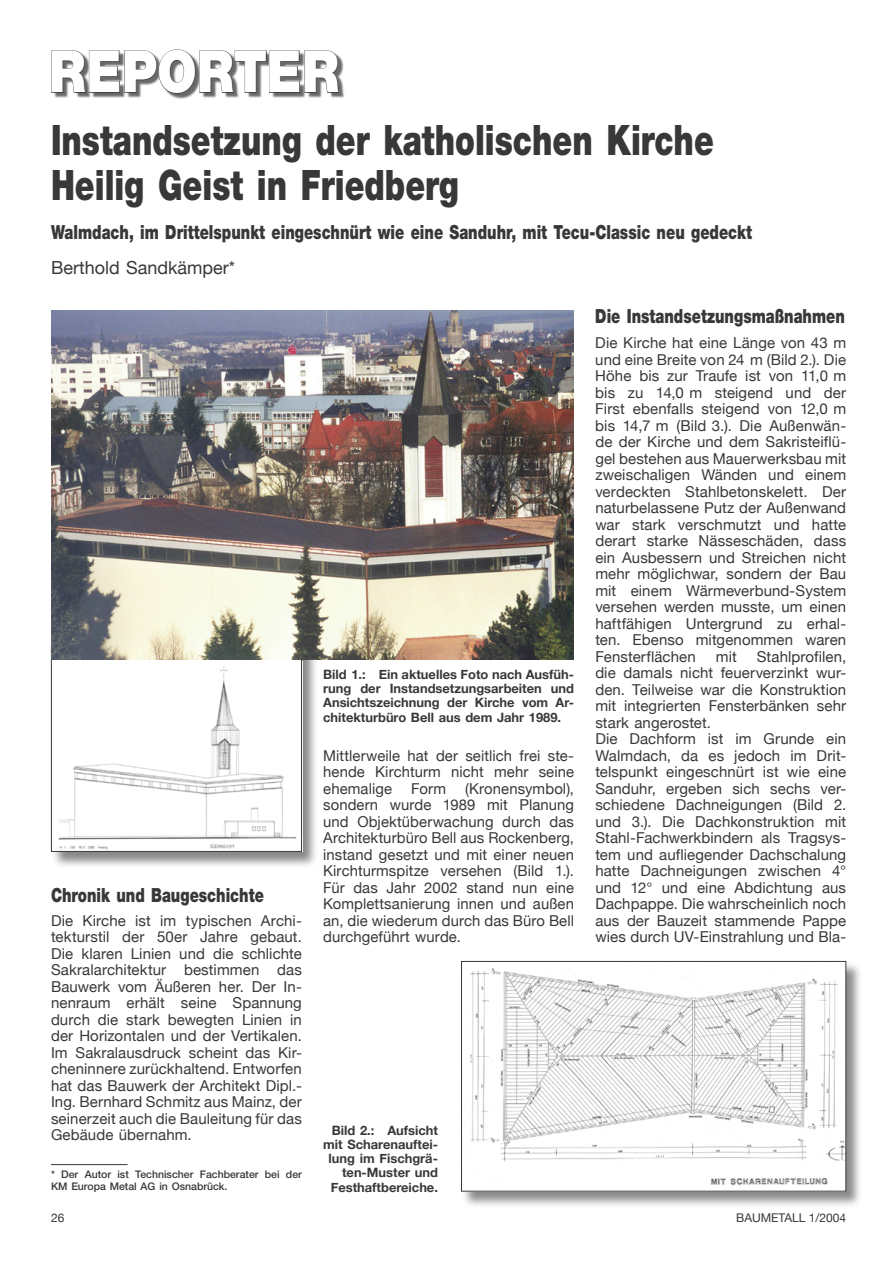
<style>
.page{position:relative;width:893px;height:1263px;background:#fff}
.page>*{position:absolute;margin:0;border:0;box-sizing:border-box;transform-origin:0 0}
.t1{font:900 58.05px "Helvetica Neue LT Std";color:#fff;scale:.86 1}
.t2{font:900 42px/45px "Helvetica Neue LT Std";color:#383838;scale:.75 1}
.t3{font:900 19.5px "Helvetica Neue LT Std";color:#383838;scale:.75 1}
.t4{font:18px "Helvetica Neue";color:#383838}
.t5{font:15px/16.5px "Helvetica Neue";letter-spacing:.005em;color:#383838;text-align:justify}
.t6{font:700 12.9px/14.2px "Helvetica Neue";color:#383838;text-align:justify}
.t7{font:12px "Helvetica Neue";color:#383838}
.t8{font:500 10.5px/12px "Helvetica Neue LT Std";color:#383838}
</style>
<div class="page">
<div style="left:51px;top:646px;width:275px;height:229px;background:#383838;opacity:.6"></div>
<img style="left:53px;top:661px;width:250px;height:191px">
<div style="left:51px;top:646px;width:251px;height:206px;border:1px solid #383838"></div>
<svg style="left:51px;top:49px;width:289px;height:45px"></svg>
<div style="left:461px;top:961px;width:409px;height:253px;background:#383838;opacity:.59"></div>
<img style="left:463px;top:963px;width:381px;height:226px">
<div style="left:461px;top:961px;width:385px;height:230px;border:1px solid #383838"></div>
<img style="left:51px;top:310px;width:523px;height:349px">
<hr style="left:51px;top:1164px;width:77px;height:1px;background:#383838">
<h1 class="t1" style="left:49px;top:37px;width:339px">REPORTER</h1>
<h2 class="t2" style="left:51px;top:117px;width:885px">Instandsetzung der katholischen Kirche<br>Heilig Geist in Friedberg</h2>
<h3 class="t3" style="left:51px;top:220px;width:936px">Walmdach, im Drittelspunkt eingeschnürt wie eine Sanduhr, mit Tecu-Classic neu gedeckt</h3>
<p class="t4" style="left:51px;top:257px;width:186px">Berthold Sandkämper*</p>
<h3 class="t3" style="left:51px;top:883px;width:285px">Chronik und Baugeschichte</h3>
<p class="t5" style="left:51px;top:912px;width:252px">Die Kirche ist im typischen Archi&shy;tekturstil der 50er Jahre gebaut.<br>Die klaren Linien und die schlichte Sakralarchitektur bestimmen das Bauwerk vom Äußeren her. Der In&shy;nenraum erhält seine Spannung durch die stark bewegten Linien in der Horizontalen und der Vertikalen.<br>Im Sakralausdruck scheint das Kir&shy;cheninnere zurückhaltend. Entworfen hat das Bauwerk der Architekt Dipl.- Ing. Bernhard Schmitz aus Mainz, der seinerzeit auch die Bauleitung für das Gebäude übernahm.</p>
<p class="t8" style="left:51px;top:1168px;width:252px">* Der Autor ist Technischer Fachberater bei der<br>KM Europa Metal AG in Osnabrück.</p>
<p class="t6" style="left:323px;top:667px;width:252px">Bild 1.: Ein aktuelles Foto nach Ausfüh&shy;rung der Instandsetzungsarbeiten und Ansichtszeichnung der Kirche vom Ar&shy;chitekturbüro Bell aus dem Jahr 1989.</p>
<p class="t5" style="left:323px;top:747px;width:252px">Mittlerweile hat der seitlich frei ste&shy;hende Kirchturm nicht mehr seine ehemalige</p>
<p class="t5" style="left:323px;top:780px;width:252px;text-indent:142px">(Kronensymbol), sondern wurde 1989 mit Planung und Objektüberwachung durch das Architekturbüro Bell aus Rockenberg, instand gesetzt und mit einer neuen Kirchturmspitze versehen (Bild 1.).<br>Für das Jahr 2002 stand nun eine Komplettsanierung innen und außen an, die wiederum durch das Büro Bell durchgeführt wurde.</p>
<p class="t5" style="left:411px;top:780px;width:36px">Form</p>
<p class="t6" style="left:323px;top:1122px;width:116px;text-align:right">Bild 2.: Aufsicht mit Scharenauftei&shy;lung im Fischgrä&shy;ten-Muster und<br>Festhaftbereiche.</p>
<h3 class="t3" style="left:595px;top:304px;width:334px">Die Instandsetzungsmaßnahmen</h3>
<p class="t5" style="left:595px;top:334px;width:252px">Die Kirche hat eine Länge von 43 m und eine Breite von 24 m (Bild 2.). Die Höhe bis zur Traufe ist von 11,0 m bis zu 14,0 m steigend und der First ebenfalls steigend von 12,0 m bis 14,7 m (Bild 3.). Die Außenwän&shy;de der Kirche und dem Sakristeiflü&shy;gel bestehen aus Mauerwerksbau mit zweischaligen Wänden und einem verdeckten Stahlbetonskelett. Der naturbelassene Putz der Außenwand war stark verschmutzt und hatte derart starke Nässeschäden, dass ein Ausbessern und Streichen nicht mehr möglichwar, sondern der Bau mit einem Wärmeverbund-System versehen werden musste, um einen haftfähigen Untergrund zu erhal&shy;ten. Ebenso mitgenommen waren Fensterflächen</p>
<p class="t5" style="left:595px;top:648px;width:252px;text-align:left;text-indent:161px">Stahlprofilen, die damals nicht feuerverzinkt wur&shy;den. Teilweise war die Konstruktion mit integrierten Fensterbänken sehr stark angerostet.<br>Die Dachform ist im Grunde ein<br>Walmdach, da es jedoch im Drit&shy;telspunkt eingeschnürt ist wie eine<br>Sanduhr, ergeben sich sechs ver&shy;schiedene Dachneigungen (Bild 2. und 3.). Die Dachkonstruktion mit<br>Stahl-Fachwerkbindern als Tragsys&shy;tem und aufliegender Dachschalung hatte Dachneigungen zwischen 4° und 12° und eine Abdichtung aus<br>Dachpappe. Die wahrscheinlich noch aus der Bauzeit stammende Pappe wies durch UV-Einstrahlung und Bla-</p>
<p class="t5" style="left:716px;top:648px;width:22px">mit</p>
<p class="t7" style="left:51px;top:1211px;width:15px">26</p>
<p class="t7" style="left:736px;top:1211px;width:112px">BAUMETALL 1/2004</p>
</div>
